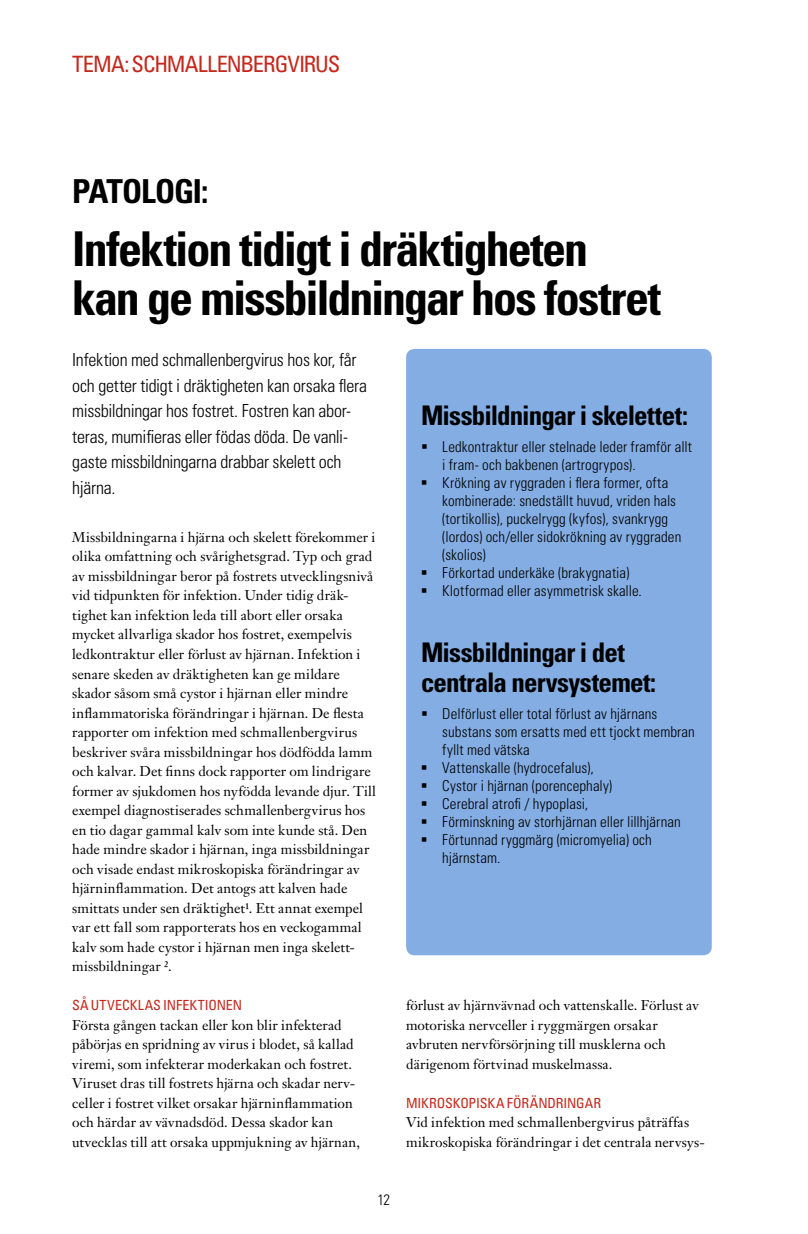
<style>
.page{position:relative;width:808px;height:1234px;background:#fff}
.page>*{position:absolute;margin:0;border:0;box-sizing:border-box;transform-origin:0 0}
.t1{font:700 condensed 48px/49.5px "Univers LT Std";letter-spacing:-.04em;color:#000}
.t2{font:700 condensed 33px "Univers LT Std";color:#000}
.t3{font:700 condensed 27px/30px "Univers LT Std";letter-spacing:-.03em;color:#000}
.t4{font:condensed 22.5px "Univers LT Std";letter-spacing:-.045em;color:#c5281c}
.t5{font:300 condensed 18px/25.5px "Univers LT Std";letter-spacing:-.015em;color:#000}
.t6{font:300 condensed 15px/18px "Univers LT Std";letter-spacing:.005em;color:#000}
.t7{font:13.95px/19.5px "Janson Text LT Std";letter-spacing:.005em;color:#000}
.t8{font:condensed 13.95px "Univers LT Std";color:#c5281c}
</style>
<div class="page">
<div style="left:406px;top:349px;width:306px;height:606px;background:#84ade3;border-radius:9px"></div>
<h3 class="t4" style="left:72px;top:50px;width:25px">TEMA</h3>
<h3 class="t4" style="left:124px;top:50px;width:203px">: SCH MALLENBERGVI RUS</h3>
<h2 class="t2" style="left:72px;top:171px;width:18px">Pato</h2>
<h2 class="t2" style="left:141px;top:171px;width:69px">logi:</h2>
<h1 class="t1" style="left:72px;top:224px;width:590px">Infektion tidigt i dräktigheten kan ge missbildningar hos fostret</h1>
<p class="t5" style="left:72px;top:347px;width:296px">Infektion med schmallenbergvirus hos kor, får och getter tidigt i dräktigheten kan orsaka flera missbildningar hos fostret. Fostren kan abor&shy;teras, mumifieras eller födas döda. De vanli&shy;gaste missbildningarna drabbar skelett och hjärna.</p>
<p class="t7" style="left:72px;top:527px;width:305px">Missbildningarna i hjärna och skelett förekommer i olika omfattning och svårighetsgrad. Typ och grad av missbildningar beror på fostrets utvecklingsnivå vid tidpunkten för infektion. Under tidig dräk&shy;tighet kan infektion leda till abort eller orsaka mycket allvarliga skador hos fostret, exempelvis ledkontraktur eller förlust av hjärnan. Infektion i senare skeden av dräktigheten kan ge mildare skador såsom små cystor i hjärnan eller mindre inflammatoriska förändringar i hjärnan. De flesta rapporter om infektion med schmallenbergvirus beskriver svåra missbildningar hos dödfödda lamm och kalvar. Det finns dock rapporter om lindrigare former av sjukdomen hos nyfödda levande djur. Till exempel diagnostiserades schmallenbergvirus hos en tio dagar gammal kalv som inte kunde stå. Den hade mindre skador i hjärnan, inga missbildningar och visade endast mikroskopiska förändringar av hjärninflammation. Det antogs att kalven hade smittats under sen dräktighet¹. Ett annat exempel var ett fall som rapporterats hos en veckogammal kalv som hade cystor i hjärnan men inga skelett&shy;missbildningar ².</p>
<p class="t8" style="left:72px;top:996px;width:171px">SÅ UTVECKLAS I NFEKTI ONEN</p>
<p class="t7" style="left:72px;top:1014px;width:289px">Första gången tackan eller kon blir infekterad påbörjas en spridning av virus i blodet, så kallad viremi, som infekterar moderkakan och fostret.<br>Viruset dras till fostrets hjärna och skadar nerv&shy;celler i fostret vilket orsakar hjärninflammation och härdar av vävnadsdöd. Dessa skador kan utvecklas till att orsaka uppmjukning av hjärnan,</p>
<h3 class="t3" style="left:421px;top:400px;width:268px">Missbildningar i skelettet:</h3>
<p class="t6" style="left:442px;top:437px;width:251px">Ledkontraktur eller stelnade leder framför allt i fram- och bakbenen (artrogrypos).<br>Krökning av ryggraden i flera former, ofta kombinerade: snedställt huvud, vriden hals (tortikollis), puckelrygg (kyfos), svankrygg (lordos) och/eller sidokrökning av ryggraden (skolios)<br>Förkortad underkäke (brakygnatia)<br>Klotformad eller asymmetrisk skalle.</p>
<h3 class="t3" style="left:421px;top:637px;width:237px">Missbildningar i det centrala nervsystemet:</h3>
<p class="t6" style="left:442px;top:704px;width:254px">Delförlust eller total förlust av hjärnans substans som ersatts med ett tjockt membran fyllt med vätska<br>Vattenskalle (hydrocefalus),<br>Cystor i hjärnan (porencephaly)<br>Cerebral atrofi / hypoplasi,<br>Förminskning av storhjärnan eller lillhjärnan Förtunnad ryggmärg (micromyelia) och hjärnstam.</p>
<p class="t7" style="left:406px;top:995px;width:294px">förlust av hjärnvävnad och vattenskalle. Förlust av motoriska nervceller i ryggmärgen orsakar avbruten nervförsörjning till musklerna och därigenom förtvinad muskelmassa.</p>
<p class="t8" style="left:406px;top:1093px;width:197px">MIKROSKOPISKA FÖRÄNDRINGAR</p>
<p class="t7" style="left:406px;top:1112px;width:300px">Vid infektion med schmallenbergvirus påträffas mikroskopiska förändringar i det centrala nervsys-</p>
<p class="t6" style="left:377px;top:1190px;width:14px">12</p>
</div>
